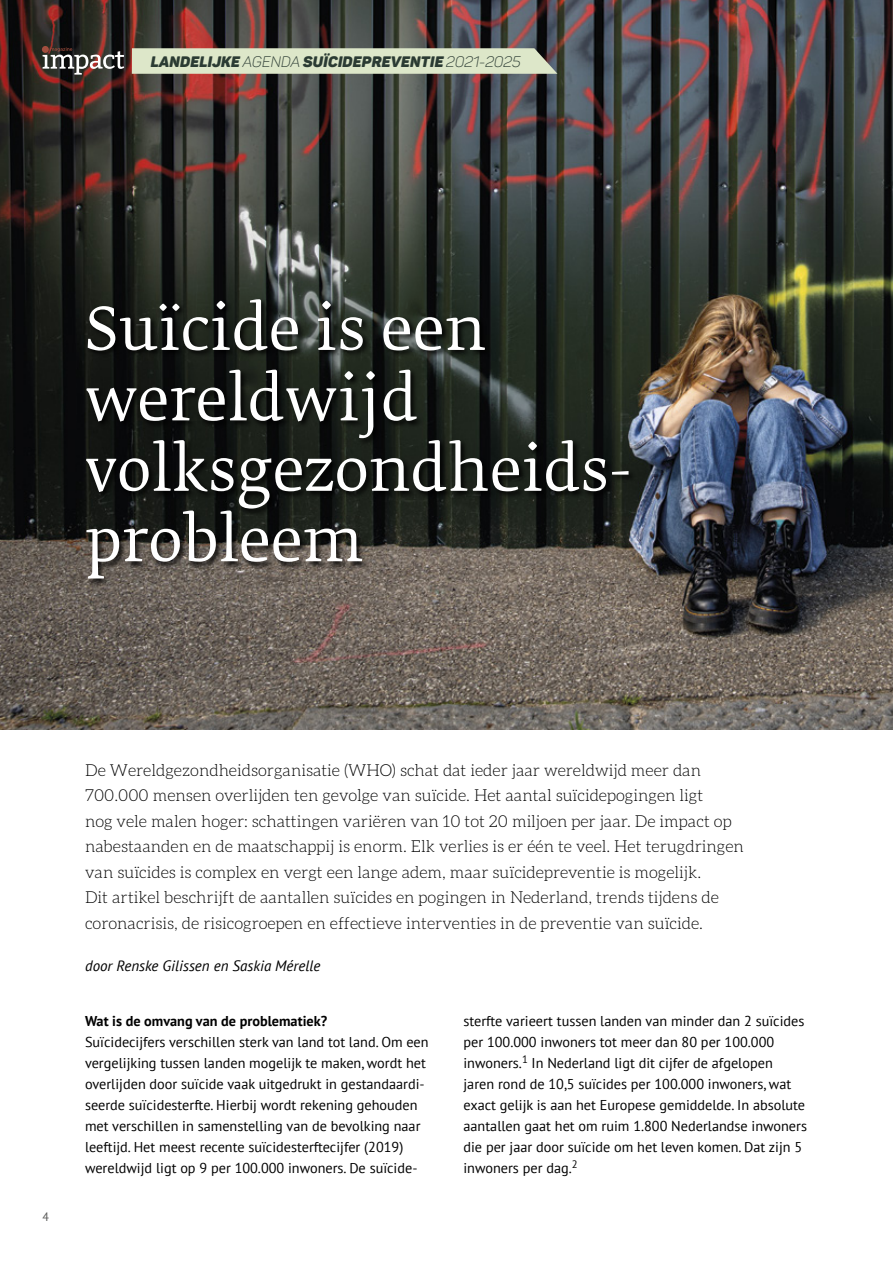
<style>
.page{position:relative;width:893px;height:1263px;background:#fff}
.page>*{position:absolute;margin:0;border:0;box-sizing:border-box;transform-origin:0 0}
._03-kop{font:58.65px/70.5px "Fedra Serif B Pro";letter-spacing:.005em;color:#fff}
._04-intro{font:300 16.5px/25.5px "Aleo";color:#000}
.Boek-subtitel{font:15px "Panton Blackitalic Caps";letter-spacing:.01em;color:#2b3b33}
._04-auteur{font:italic 15px "PT Sans";color:#000}
._01-plat{font:14.25px/21px "PT Sans";color:#000}
._05-tussenkopje{font:700 14.25px "PT Sans";color:#000}
.t1{font:12px "PT Sans";color:#585857}
.s1{font-family:"Panton Lightitalic Caps"}
</style>
<div class="page">
<img style="left:0;top:0;width:893px;height:729px">
<svg style="left:132px;top:48px;width:425px;height:26px;background:#d6dfc3"></svg>
<svg style="left:43px;top:47px;width:81px;height:28px"></svg>
<svg style="left:170px;top:270px;width:370px;height:27px;background:#2f3630"></svg>
<div style="left:85px;top:297px;width:551px;height:289px;background:#000;opacity:.88"></div>
<p class="Boek-subtitel" style="left:151px;top:52px;width:372px">LANDELIJKE <span class="s1">AGENDA</span> SUÏCIDEPREVENTIE <span class="s1">2021-2025</span></p>
<p class="_03-kop" style="left:85px;top:294px;width:403px">Suïcide is een</p>
<p class="_03-kop" style="left:85px;top:365px;width:334px">wereldwijd</p>
<p class="_03-kop" style="left:85px;top:435px;width:548px">volksgezondheids&shy;probleem</p>
<p class="t1" style="left:43px;top:1209px;width:8px">4</p>
<p class="_04-intro" style="left:85px;top:757px;width:660px">De Wereldgezondheidsorganisatie (WHO) schat dat ieder jaar wereldwijd meer dan 700.000 mensen overlijden ten gevolge van suïcide. Het aantal suïcidepogingen ligt<br>nog vele malen hoger: schattingen variëren van 10 tot 20 miljoen per jaar. De impact op nabestaanden en de maatschappij is enorm. Elk verlies is er één te veel. Het terugdringen van suïcides is complex en vergt een lange adem, maar suïcidepreventie is mogelijk.<br>Dit artikel beschrijft de aantallen suïcides en pogingen in Nederland, trends tijdens de coronacrisis, de risicogroepen en effectieve interventies in de preventie van suïcide.</p>
<p class="_04-auteur" style="left:85px;top:956px;width:237px">door Renske Gilissen en Saskia Mérelle</p>
<p class="_05-tussenkopje" style="left:85px;top:1011px;width:244px">Wat is de omvang van de problematiek?</p>
<p class="_01-plat" style="left:85px;top:1031px;width:345px">Suïcidecijfers verschillen sterk van land tot land. Om een vergelijking tussen landen mogelijk te maken, wordt het overlijden door suïcide vaak uitgedrukt in gestandaardi&shy;seerde suïcidesterfte. Hierbij wordt rekening gehouden met verschillen in samenstelling van de bevolking naar leeftijd. Het meest recente suïcidesterftecijfer (2019) wereldwijd ligt op 9 per 100.000 inwoners. De suïcide-</p>
<p class="_01-plat" style="left:463px;top:1010px;width:345px">sterfte varieert tussen landen van minder dan 2 suïcides per 100.000 inwoners tot meer dan 80 per 100.000 inwoners.<sup>1</sup> In Nederland ligt dit cijfer de afgelopen jaren rond de 10,5 suïcides per 100.000 inwoners, wat exact gelijk is aan het Europese gemiddelde. In absolute aantallen gaat het om ruim 1.800 Nederlandse inwoners die per jaar door suïcide om het leven komen. Dat zijn 5 inwoners per dag.<sup>2</sup></p>
</div>
